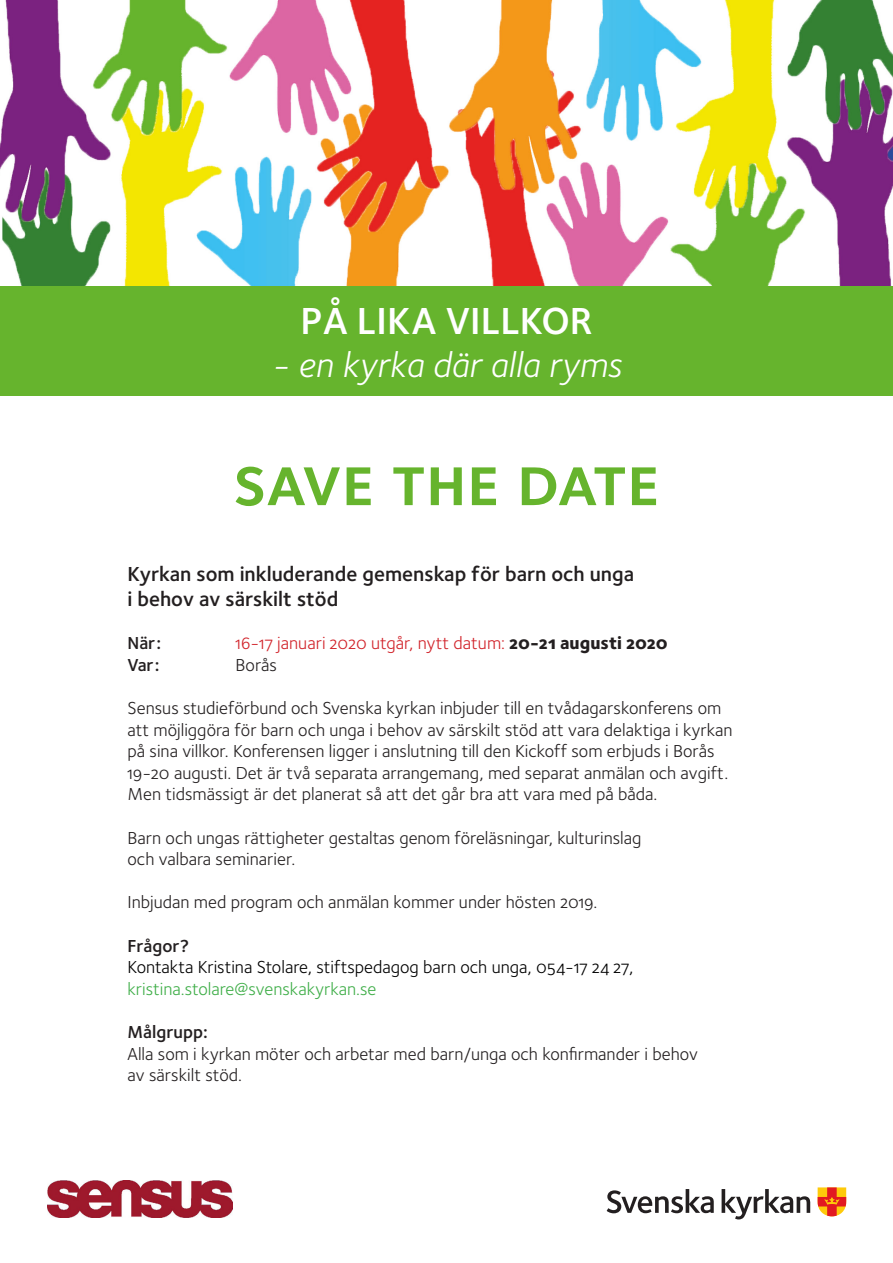
<style>
.page{position:relative;width:893px;height:1263px;background:#fff}
.page>*{position:absolute;margin:0;border:0;box-sizing:border-box;transform-origin:0 0}
.t1{font:72px "Foundry Sterling Demi Expert";color:#66b42d}
.t2{font:39px "Foundry Sterling Demi Expert";color:#fff}
.t3{font:italic 36px "Foundry Sterling";color:#fff}
.t4{font:600 21px "Foundry Sterling";color:#231f20}
.t5{font:18px/21.6px "Foundry Sterling";color:#231f20}
.t6{font:18px "Foundry Sterling";color:#000}
.t7{font:18px "Foundry Sterling Book OSF";color:#d1232a}
.t8{font:18px "Foundry Sterling";color:#40ae49}
.t9{font:600 18px "Foundry Sterling";color:#231f20}
.s1{font-family:"Foundry Sterling"}
.s2{font-family:"Foundry Sterling Extra Bold OSF";color:#231f20}
.s3{font-family:"Foundry Sterling Book OSF"}
</style>
<div class="page">
<img style="left:0;top:0;width:893px;height:286px">
<div style="left:0;top:286px;width:893px;height:109px;background:#66b42d"></div>
<svg style="left:607px;top:1189px;width:107px;height:24px"></svg>
<svg style="left:722px;top:1189px;width:88px;height:30px"></svg>
<svg style="left:818px;top:1187px;width:28px;height:29px"></svg>
<img style="left:48px;top:1180px;width:184px;height:37px">
<p class="t2" style="left:300px;top:297px;width:293px">PÅ LIKA VILLKOR</p>
<p class="t3" style="left:271px;top:344px;width:352px">- en kyrka där alla ryms</p>
<p class="t1" style="left:233px;top:437px;width:428px">save the date</p>
<p class="t4" style="left:128px;top:561px;width:508px">Kyrkan som inkluderande gemenskap för barn och unga</p>
<p class="t4" style="left:128px;top:586px;width:212px">i behov av särskilt stöd</p>
<p class="t9" style="left:128px;top:632px;width:35px">När:</p>
<p class="t7" style="left:236px;top:633px;width:434px">16-17 <span class="s1">januari</span> 2020 utgår, nytt datum: <span class="s2">20-21 augusti 2020</span></p>
<p class="t9" style="left:128px;top:654px;width:33px">Var:</p>
<p class="t5" style="left:236px;top:654px;width:43px">Borås</p>
<p class="t5" style="left:128px;top:697px;width:595px">Sensus studieförbund och Svenska kyrkan inbjuder till en tvådagarskonferens om</p>
<p class="t5" style="left:128px;top:718px;width:606px">att möjliggöra för barn och unga i behov av särskilt stöd att vara delaktiga i kyrkan</p>
<p class="t5" style="left:128px;top:740px;width:589px">på sina villkor. Konferensen ligger i anslutning till den Kickoff som erbjuds i Borås</p>
<p class="t5" style="left:128px;top:762px;width:602px"><span class="s3">19-20</span> augusti. Det är två separata arrangemang, med separat anmälan och avgift.<br>Men tidsmässigt är det planerat så att det går bra att vara med på båda.</p>
<p class="t5" style="left:128px;top:826px;width:516px">Barn och ungas rättigheter gestaltas genom föreläsningar, kulturinslag</p>
<p class="t5" style="left:128px;top:848px;width:169px">och valbara seminarier.</p>
<p class="t5" style="left:128px;top:891px;width:471px">Inbjudan med program och anmälan kommer under hösten <span class="s3">2019</span>.</p>
<p class="t9" style="left:128px;top:935px;width:63px">Frågor?</p>
<p class="t6" style="left:128px;top:957px;width:507px">Kontakta Kristina Stolare, stiftspedagog barn och unga, <span class="s3">054-17 24 27</span>,</p>
<p class="t8" style="left:128px;top:978px;width:250px">kristina.stolare@svenskakyrkan.se</p>
<p class="t9" style="left:128px;top:1021px;width:82px">Målgrupp:</p>
<p class="t5" style="left:128px;top:1042px;width:572px">Alla som i kyrkan möter och arbetar med barn/unga och konfirmander i behov</p>
<p class="t5" style="left:128px;top:1064px;width:116px">av särskilt stöd.</p>
</div>
